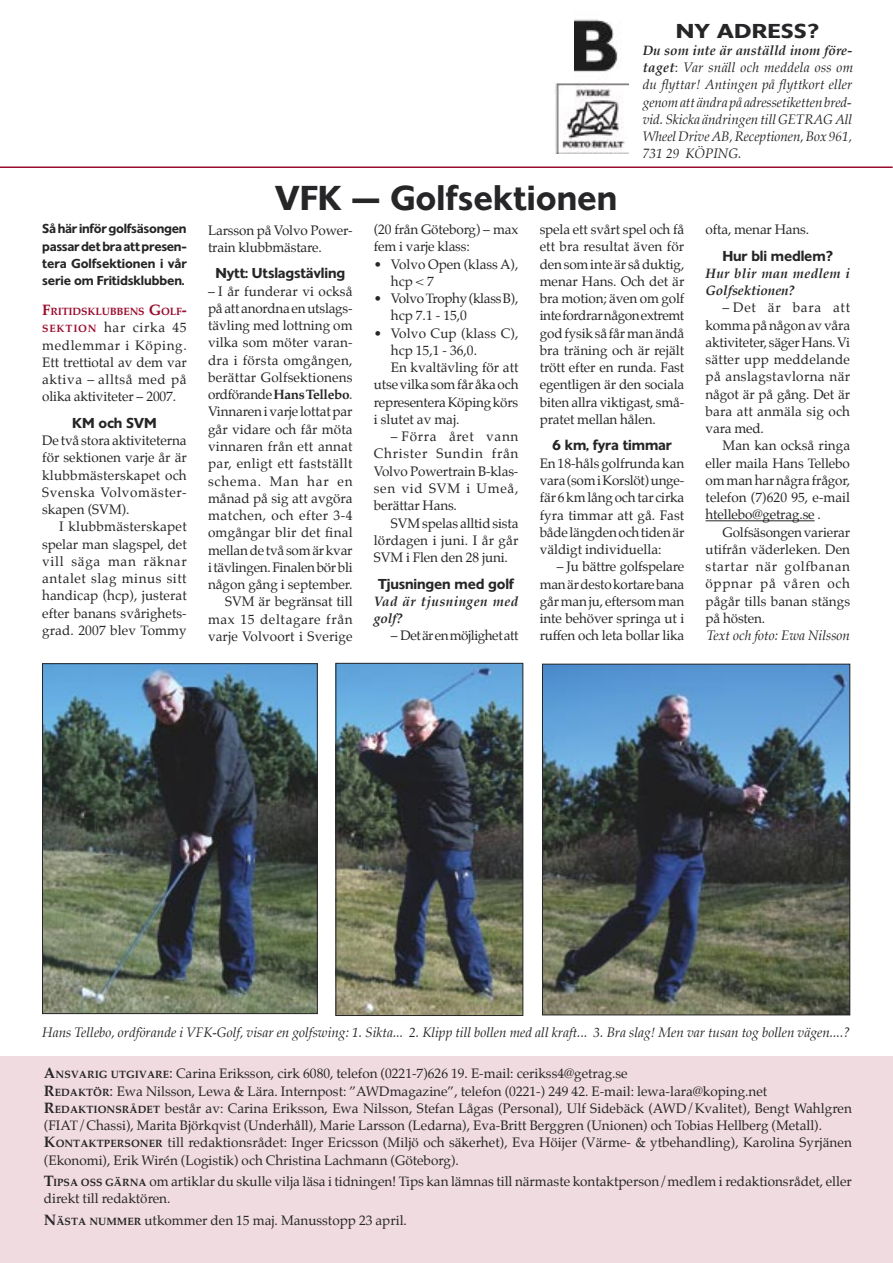
<style>
.page{position:relative;width:893px;height:1263px;background:#fff}
.page>*{position:absolute;margin:0;border:0;box-sizing:border-box;transform-origin:0 0}
.Rubrik{font:700 36px "Esans";color:#262628}
.t1{font:700 21px "Esans";color:#262628;scale:1.16 1}
.Mellanrubrik{font:700 15px "Esans";letter-spacing:-.01em;color:#262628}
.Brödtext_u_indrag{font:13.5px/17.2px "Palatino";color:#262628;text-align:justify}
.Brödtext{font:13.5px/17.2px "Palatino";letter-spacing:-.01em;color:#262628;text-align:justify}
.Brödtext_u_indrag-2{font:italic 13.5px/17.2px "Palatino";color:#262628;text-align:justify}
.Bildtext{font:italic 13.5px "Palatino";color:#262628}
.Ingress{font:700 13.5px/17.2px "Esans";letter-spacing:-.01em;color:#262628;text-align:justify}
.Brödtext_4_mm_indrag{font:13.5px/17.2px "Palatino";color:#262628}
.Brödtext-2{font:italic 700 13.5px/17.2px "Palatino";letter-spacing:.02em;color:#262628}
.Brödtext_4_mm_indrag-2{font:13.5px/17.2px "Palatino";letter-spacing:-.02em;color:#262628}
.Brödtext-3{font:13.5px "Palatino";letter-spacing:-.035em;color:#262628}
.Brödtext_u_indrag-3{font:700 10.5px "Palatino";letter-spacing:-.015em;color:#9a0c2d}
.s1{font-size:15px}
.s2{font-weight:700;font-size:10.5px;color:#9a0c2d}
.s3{font-weight:700}
.s4{font-style:normal}
.s5{font-weight:700;font-size:15px}
.s6{font-weight:700;font-size:10.5px}
</style>
<div class="page">
<div style="left:0;top:1056px;width:893px;height:207px;background:#f0dbe0"></div>
<hr style="left:0;top:166px;width:893px;height:2px;background:#9a0c2d">
<img style="left:555px;top:83px;width:74px;height:70px">
<img style="left:575px;top:19px;width:43px;height:53px">
<img style="left:44px;top:665px;width:272px;height:347px">
<div style="left:42px;top:663px;width:276px;height:351px;border:1px solid #262628"></div>
<img style="left:338px;top:665px;width:183px;height:349px">
<div style="left:336px;top:663px;width:187px;height:353px;border:1px solid #262628"></div>
<img style="left:544px;top:666px;width:304px;height:347px">
<div style="left:542px;top:664px;width:308px;height:351px;border:1px solid #262628"></div>
<hr style="left:706px;top:520px;width:109px;height:1px;background:#262628">
<p class="Ingress" style="left:42px;top:221px;width:146px">Så här inför golfsäsongen passar det bra att presen&shy;tera Golfsektionen i vår serie om Fritidsklubben.</p>
<p class="Brödtext_u_indrag-3" style="left:42px;top:305px;width:146px"><span class="s1">F</span>RITIDSKLUBBENS <span class="s1">G</span>OLF<span class="s1">-</span></p>
<p class="Brödtext_u_indrag" style="left:42px;top:320px;width:146px"><span class="s2">SEKTION</span> har cirka 45 medlemmar i Köping.<br>Ett trettiotal av dem var aktiva – alltså med på olika aktiviteter – 2007.</p>
<p class="Mellanrubrik" style="left:72px;top:415px;width:86px">KM och SVM</p>
<p class="Brödtext_u_indrag" style="left:42px;top:433px;width:146px">De två stora aktiviteterna för sektionen varje år är klubbmästerskapet och Svenska Volvomäster&shy;skapen (SVM).</p>
<p class="Brödtext" style="left:42px;top:519px;width:146px;text-indent:17px">I klubbmästerskapet spelar man slagspel, det vill säga man räknar antalet slag minus sitt handicap (hcp), justerat efter banans svårighets&shy;grad. 2007 blev Tommy</p>
<p class="Rubrik" style="left:275px;top:179px;width:344px">VFK – Golfsektionen</p>
<p class="t1" style="left:676px;top:19px;width:125px">NY ADRESS?</p>
<p class="Brödtext_u_indrag-2" style="left:643px;top:43px;width:212px"><span class="s3">Du som inte är anställd inom före&shy;taget</span><span class="s4">:</span> Var snäll och meddela oss om du flyttar! Antingen på flyttkort eller genom att ändra på adressetiketten bred&shy;vid. Skicka ändringen till GETRAG All Wheel Drive AB, Receptionen, Box 961, 731 29 KÖPING.</p>
<p class="Brödtext" style="left:208px;top:223px;width:146px">Larsson på Volvo Power&shy;train klubbmästare.</p>
<p class="Mellanrubrik" style="left:215px;top:265px;width:131px">Nytt: Utslagstävling</p>
<p class="Brödtext_u_indrag" style="left:208px;top:284px;width:146px">– I år funderar vi också på att anordna en utslags&shy;tävling med lottning om vilka som möter varan&shy;dra i första omgången, berättar Golfsektionens ordförande <span class="s3">Hans Tellebo</span>.<br>Vinnaren i varje lottat par går vidare och får möta vinnaren från ett annat par, enligt ett fastställt schema. Man har en månad på sig att avgöra matchen, och efter 3-4 omgångar blir det final mellan de två som är kvar i tävlingen. Finalen bör bli någon gång i september.</p>
<p class="Brödtext" style="left:208px;top:594px;width:146px;text-indent:17px">SVM är begränsat till max 15 deltagare från varje Volvoort i Sverige</p>
<p class="Brödtext" style="left:374px;top:222px;width:146px">(20 från Göteborg) – max fem i varje klass:</p>
<p class="Brödtext_4_mm_indrag" style="left:391px;top:257px;width:129px;text-indent:-17px">• Volvo Open (klass A), hcp &lt; 7</p>
<p class="Brödtext_4_mm_indrag-2" style="left:391px;top:291px;width:129px;text-indent:-17px">• Volvo Trophy (klass B), hcp 7.1 - 15,0</p>
<p class="Brödtext_4_mm_indrag" style="left:391px;top:326px;width:129px;text-indent:-17px">• Volvo Cup (klass C), hcp 15,1 - 36,0.</p>
<p class="Brödtext" style="left:374px;top:360px;width:146px;text-indent:17px">En kvaltävling för att utse vilka som får åka och representera Köping körs i slutet av maj.</p>
<p class="Brödtext" style="left:374px;top:429px;width:146px;text-indent:17px">– Förra året vann Christer Sundin från Volvo Powertrain B-klas&shy;sen vid SVM i Umeå, berättar Hans.</p>
<p class="Brödtext" style="left:374px;top:515px;width:146px;text-indent:17px">SVM spelas alltid sista lördagen i juni. I år går SVM i Flen den 28 juni.</p>
<p class="Mellanrubrik" style="left:378px;top:575px;width:137px">Tjusningen med golf</p>
<p class="Brödtext-2" style="left:374px;top:594px;width:146px">Vad är tjusningen med golf?</p>
<p class="Brödtext-3" style="left:391px;top:627px;width:129px">– Det är en möjlighet att</p>
<p class="Brödtext" style="left:540px;top:222px;width:146px">spela ett svårt spel och få ett bra resultat även för den som inte är så duktig, menar Hans. Och det är bra motion; även om golf inte fordrar någon extremt god fysik så får man ändå bra träning och är rejält trött efter en runda. Fast egentligen är den sociala biten allra viktigast, små&shy;pratet mellan hålen.</p>
<p class="Mellanrubrik" style="left:552px;top:437px;width:121px">6 km, fyra timmar</p>
<p class="Brödtext_u_indrag" style="left:540px;top:456px;width:146px">En 18-håls golfrunda kan vara (som i Korslöt) unge&shy;fär 6 km lång och tar cirka fyra timmar att gå. Fast både längden och tiden är väldigt individuella:</p>
<p class="Brödtext" style="left:540px;top:559px;width:146px;text-indent:17px">– Ju bättre golfspelare man är desto kortare bana går man ju, eftersom man inte behöver springa ut i ruffen och leta bollar lika</p>
<p class="Brödtext" style="left:706px;top:222px;width:105px">ofta, menar Hans.</p>
<p class="Mellanrubrik" style="left:722px;top:248px;width:112px">Hur bli medlem?</p>
<p class="Brödtext-2" style="left:706px;top:266px;width:146px">Hur blir man medlem i<br>Golfsektionen?</p>
<p class="Brödtext" style="left:706px;top:300px;width:146px;text-indent:17px">– Det är bara att komma på någon av våra aktiviteter, säger Hans. Vi sätter upp meddelande på anslagstavlorna när något är på gång. Det är bara att anmäla sig och vara med.</p>
<p class="Brödtext" style="left:706px;top:438px;width:146px;text-indent:17px">Man kan också ringa eller maila Hans Tellebo om man har några frågor, telefon (7)620 95, e-mail htellebo@getrag.se .</p>
<p class="Brödtext" style="left:706px;top:525px;width:146px;text-indent:17px">Golfsäsongen varierar utifrån väderleken. Den startar när golfbanan öppnar på våren och pågår tills banan stängs på hösten.</p>
<p class="Brödtext_u_indrag-2" style="left:707px;top:628px;width:145px">Text och foto: Ewa Nilsson</p>
<p class="Bildtext" style="left:42px;top:1024px;width:809px">Hans Tellebo, ordförande i VFK-Golf, visar en golfswing: 1. Sikta... 2. Klipp till bollen med all kraft... 3. Bra slag! Men var tusan tog bollen vägen....?</p>
<p class="Brödtext_u_indrag" style="left:44px;top:1066px;width:585px"><span class="s5">A</span><span class="s6">NSVARIG UTGIVARE</span><span class="s1">:</span> Carina Eriksson, cirk 6080, telefon (0221-7)626 19. E-mail: cerikss4@getrag.se</p>
<p class="Brödtext_u_indrag" style="left:44px;top:1083px;width:725px"><span class="s5">R</span><span class="s6">EDAKTÖR</span><span class="s1">:</span> Ewa Nilsson, Lewa &amp; Lära. Internpost: ”AWDmagazine”, telefon (0221-) 249 42. E-mail: lewa-lara@koping.net</p>
<p class="Brödtext_u_indrag" style="left:44px;top:1101px;width:809px"><span class="s5">R</span><span class="s6">EDAKTIONSRÅDET</span> består av: Carina Eriksson, Ewa Nilsson, Stefan Lågas (Personal), Ulf Sidebäck (AWD/Kvalitet), Bengt Wahlgren (FIAT/Chassi), Marita Björkqvist (Underhåll), Marie Larsson (Ledarna), Eva-Britt Berggren (Unionen) och Tobias Hellberg (Metall).</p>
<p class="Brödtext_u_indrag" style="left:44px;top:1135px;width:809px"><span class="s5">K</span><span class="s6">ONTAKTPERSONER</span> till redaktionsrådet: Inger Ericsson (Miljö och säkerhet), Eva Höijer (Värme- &amp; ytbehandling), Karolina Syrjänen (Ekonomi), Erik Wirén (Logistik) och Christina Lachmann (Göteborg).</p>
<p class="Brödtext_u_indrag" style="left:44px;top:1174px;width:809px"><span class="s5">T</span><span class="s6">IPSA OSS GÄRNA</span> om artiklar du skulle vilja läsa i tidningen! Tips kan lämnas till närmaste kontaktperson/medlem i redaktionsrådet, eller direkt till redaktören.</p>
<p class="Brödtext_u_indrag" style="left:44px;top:1213px;width:365px"><span class="s5">N</span><span class="s6">ÄSTA NUMMER</span> utkommer den 15 maj. Manusstopp 23 april.</p>
</div>
